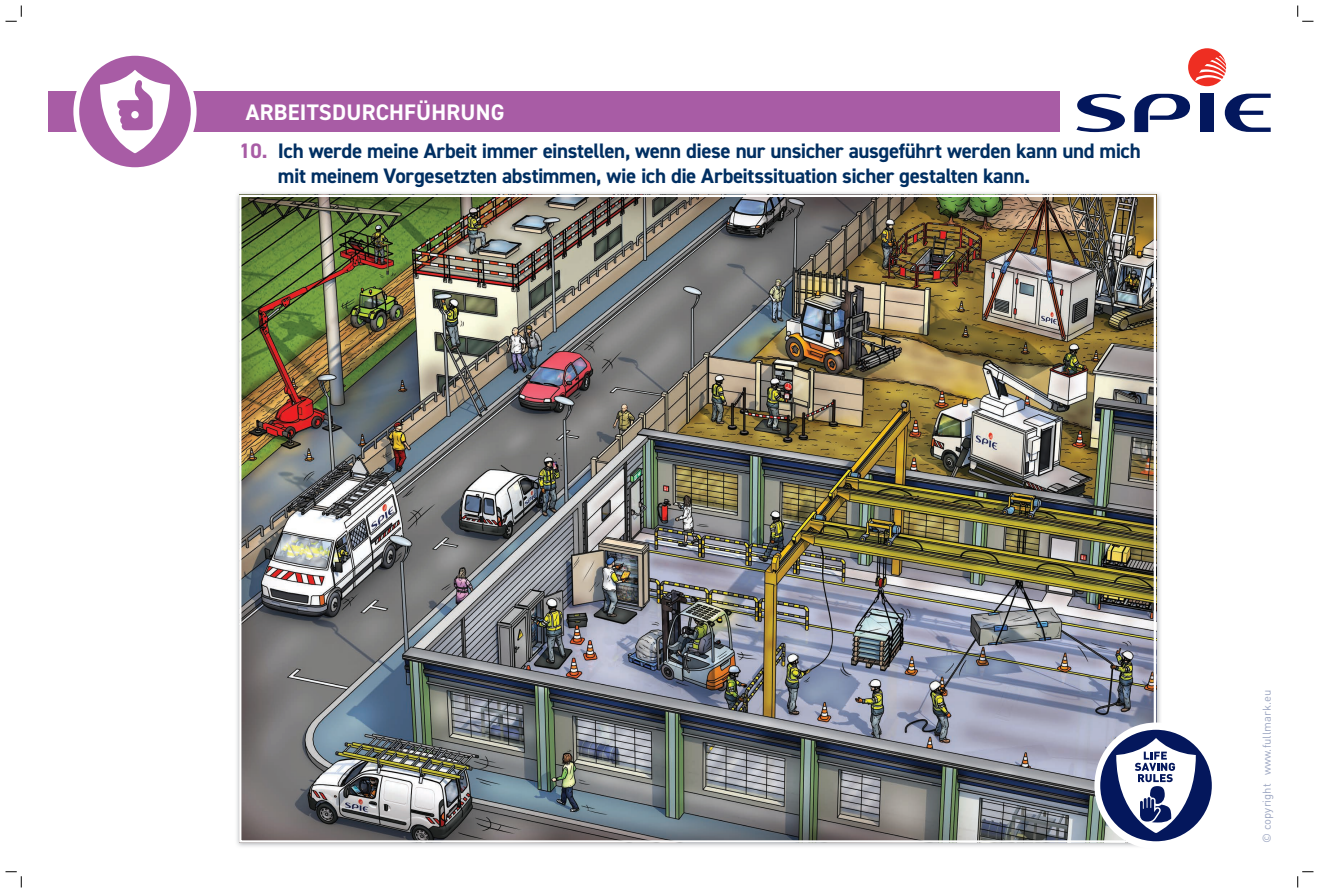
<style>
.page{position:relative;width:1319px;height:893px;background:#fff}
.page>*{position:absolute;margin:0;border:0;box-sizing:border-box;transform-origin:0 0}
.t1{font:700 22.5px "DIN2014";letter-spacing:.01em;color:#fff}
.t2{font:700 21px/25.2px "DIN2014";letter-spacing:-.02em;color:#002f62}
.t3{font:11.25px "FFDIN";color:#9aa4c0}
.s1{color:#a85ca5}
</style>
<div class="page">
<svg style="left:1134px;top:94px;width:55px;height:38px"></svg>
<div style="left:1199px;top:94px;width:14px;height:38px;background:#03175d"></div>
<svg style="left:1224px;top:94px;width:46px;height:38px"></svg>
<svg style="left:1076px;top:94px;width:48px;height:38px"></svg>
<svg style="left:1188px;top:48px;width:37px;height:38px"></svg>
<img style="left:236px;top:192px;width:925px;height:655px">
<img style="left:242px;top:198px;width:910px;height:642px">
<div style="left:48px;top:91px;width:1011px;height:41px;background:#a85ca5"></div>
<div style="left:73px;top:48px;width:123px;height:127px;background:#fff;border-radius:50%"></div>
<div style="left:79px;top:56px;width:112px;height:111px;background:#a85ca5;border-radius:50%"></div>
<svg style="left:100px;top:70px;width:70px;height:83px"></svg>
<div style="left:131px;top:111px;width:8px;height:7px;background:#fff;border-radius:50%"></div>
<div style="left:1094px;top:722px;width:123px;height:127px;background:#fff;border-radius:50%"></div>
<div style="left:1100px;top:730px;width:111px;height:111px;background:#04175c;border-radius:50%"></div>
<svg style="left:1116px;top:738px;width:79px;height:95px"></svg>
<svg style="left:6px;top:6px;width:16px;height:16px"></svg>
<svg style="left:6px;top:871px;width:16px;height:16px"></svg>
<svg style="left:1297px;top:6px;width:16px;height:16px"></svg>
<svg style="left:1297px;top:871px;width:16px;height:16px"></svg>
<p class="t1" style="left:246px;top:98px;width:260px">ARBEITSDURCHFÜHRUNG</p>
<p class="t2" style="left:278px;top:138px;width:864px;text-indent:-39px"><span class="s1">10.</span> Ich werde meine Arbeit immer einstellen, wenn diese nur unsicher ausgeführt werden kann und mich mit meinem Vorgesetzten abstimmen, wie ich die Arbeitssituation sicher gestalten kann.</p>
<p class="t3" style="left:1259px;top:843px;width:154px;rotate:-90deg">© copyright www.fullmark.eu</p>
</div>
